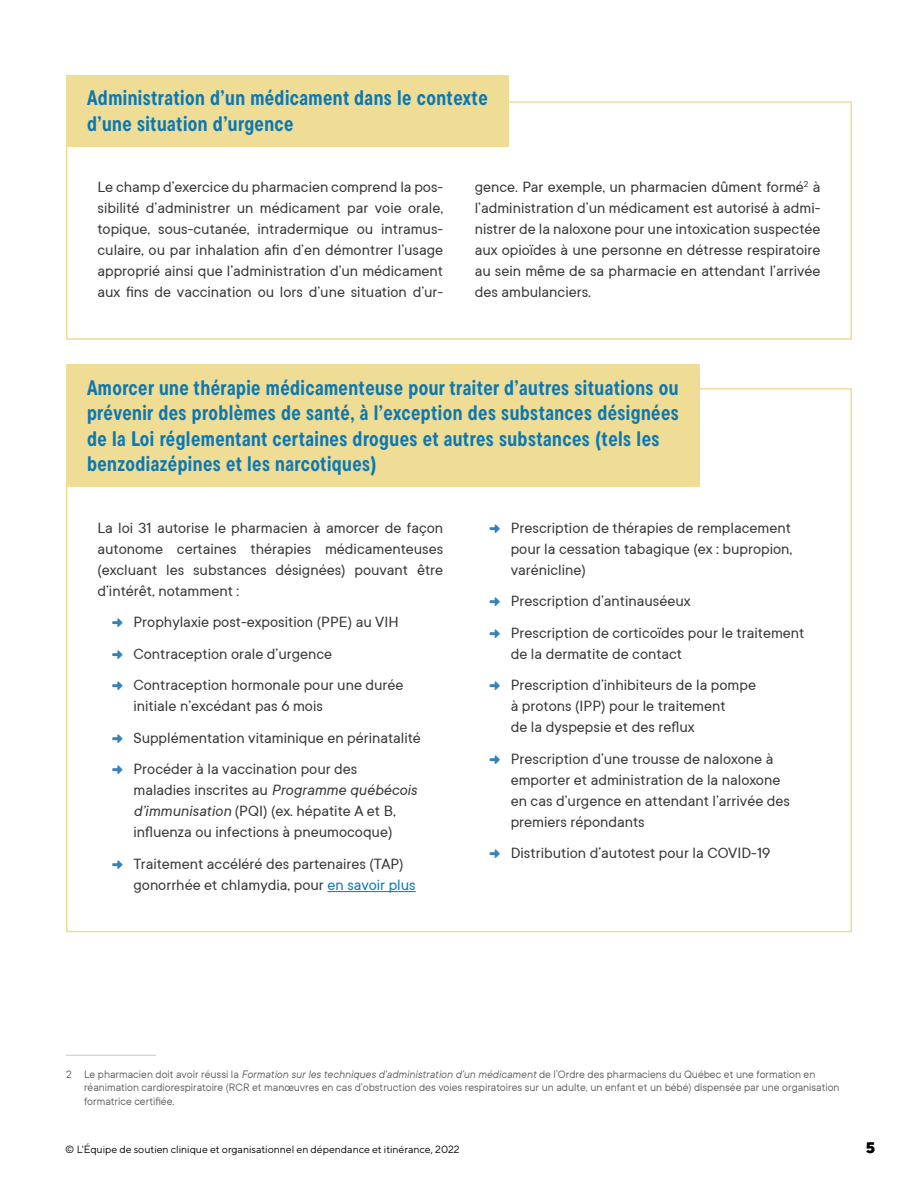
<style>
.page{position:relative;width:918px;height:1188px;background:#fff}
.page>*{position:absolute;margin:0;border:0;box-sizing:border-box;transform-origin:0 0}
.t1{font:700 21px/25.5px "TT Commons Pro Cond";letter-spacing:.02em;color:#0b78b3}
.Texte_courant_2_colo{font:16.5px/21px "TT Commons";color:#373636}
.t2{font:800 15.3px "TT Norms Pro";color:#000}
.Note_de_bas_de_page{font:12px/13.5px "TT Commons";color:#575756}
.t3{font:10.5px "TT Norms Pro";color:#000}
.s1{color:#3581b9}
.s2{font-style:italic}
.s3{color:#0b78b3}
</style>
<div class="page">
<div style="left:66px;top:101px;width:786px;height:239px;border:2px solid #efdc95"></div>
<div style="left:66px;top:75px;width:442px;height:71px;background:#efdc95"></div>
<hr style="left:66px;top:1055px;width:90px;height:1px;background:#c6c6c6">
<div style="left:66px;top:364px;width:633px;height:123px;background:#efdc95"></div>
<hr style="left:327px;top:891px;width:89px;height:1px;background:#0b78b3">
<h2 class="t1" style="left:87px;top:85px;width:402px">Administration d’un médicament dans le contexte d’une situation d’urgence</h2>
<p class="Texte_courant_2_colo" style="left:98px;top:176px;width:347px;text-align:justify">Le champ d’exercice du pharmacien comprend la pos&shy;sibilité d’administrer un médicament par voie orale, topique, sous-cutanée, intradermique ou intramus&shy;culaire, ou par inhalation afin d’en démontrer l’usage approprié ainsi que l’administration d’un médicament aux fins de vaccination ou lors d’une situation d’ur-</p>
<p class="Texte_courant_2_colo" style="left:475px;top:176px;width:347px;text-align:justify">gence. Par exemple, un pharmacien dûment formé<sup>2</sup> à l’administration d’un médicament est autorisé à admi&shy;nistrer de la naloxone pour une intoxication suspectée aux opioïdes à une personne en détresse respiratoire au sein même de sa pharmacie en attendant l’arrivée des ambulanciers.</p>
<h2 class="t1" style="left:87px;top:374px;width:593px">Amorcer une thérapie médicamenteuse pour traiter d’autres situations ou prévenir des problèmes de santé, à l’exception des substances désignées de la Loi réglementant certaines drogues et autres substances (tels les benzodiazépines et les narcotiques)</h2>
<p class="Texte_courant_2_colo" style="left:98px;top:516px;width:347px;text-align:justify">La loi 31 autorise le pharmacien à amorcer de façon autonome certaines thérapies médicamenteuses (excluant les substances désignées) pouvant être d’intérêt, notamment :</p>
<p class="Texte_courant_2_colo" style="left:112px;top:611px;width:288px"><span class="s1">⮕</span> Prophylaxie post-exposition (PPE) au VIH</p>
<p class="Texte_courant_2_colo" style="left:112px;top:642px;width:221px"><span class="s1">⮕</span> Contraception orale d’urgence</p>
<p class="Texte_courant_2_colo" style="left:134px;top:674px;width:272px;text-indent:-21px"><span class="s1">⮕</span> Contraception hormonale pour une durée initiale n’excédant pas 6 mois</p>
<p class="Texte_courant_2_colo" style="left:112px;top:726px;width:310px"><span class="s1">⮕</span> Supplémentation vitaminique en périnatalité</p>
<p class="Texte_courant_2_colo" style="left:134px;top:758px;width:285px;text-indent:-21px"><span class="s1">⮕</span> Procéder à la vaccination pour des maladies inscrites au <span class="s2">Programme québécois d’immunisation</span> (PQI) (ex. hépatite A et B, influenza ou infections à pneumocoque)</p>
<p class="Texte_courant_2_colo" style="left:134px;top:852px;width:284px;text-indent:-21px"><span class="s1">⮕</span> Traitement accéléré des partenaires (TAP) gonorrhée et chlamydia, pour <span class="s3">en savoir plus</span></p>
<p class="Texte_courant_2_colo" style="left:511px;top:516px;width:283px;text-align:justify;text-indent:-21px"><span class="s1">⮕</span> Prescription de thérapies de remplacement pour la cessation tabagique (ex : bupropion, varénicline)</p>
<p class="Texte_courant_2_colo" style="left:490px;top:590px;width:202px"><span class="s1">⮕</span> Prescription d’antinauséeux</p>
<p class="Texte_courant_2_colo" style="left:511px;top:621px;width:295px;text-indent:-21px"><span class="s1">⮕</span> Prescription de corticoïdes pour le traitement de la dermatite de contact</p>
<p class="Texte_courant_2_colo" style="left:511px;top:674px;width:247px;text-indent:-21px"><span class="s1">⮕</span> Prescription d’inhibiteurs de la pompe à protons (IPP) pour le traitement<br>de la dyspepsie et des reflux</p>
<p class="Texte_courant_2_colo" style="left:511px;top:747px;width:281px;text-indent:-21px"><span class="s1">⮕</span> Prescription d’une trousse de naloxone à emporter et administration de la naloxone en cas d’urgence en attendant l’arrivée des premiers répondants</p>
<p class="Texte_courant_2_colo" style="left:490px;top:842px;width:282px"><span class="s1">⮕</span> Distribution d’autotest pour la COVID-19</p>
<p class="Note_de_bas_de_page" style="left:84px;top:1067px;width:757px;text-indent:-18px">2 Le pharmacien doit avoir réussi la <span class="s2">Formation sur les techniques d’administration d’un médicament</span> de l’Ordre des pharmaciens du Québec et une formation en réanimation cardiorespiratoire (RCR et manœuvres en cas d’obstruction des voies respiratoires sur un adulte, un enfant et un bébé) dispensée par une organisation formatrice certifiée.</p>
<p class="t3" style="left:65px;top:1142px;width:396px">© L'Équipe de soutien clinique et organisationnel en dépendance et itinérance, 2022</p>
<p class="t2" style="left:866px;top:1136px;width:11px">5</p>
</div>
